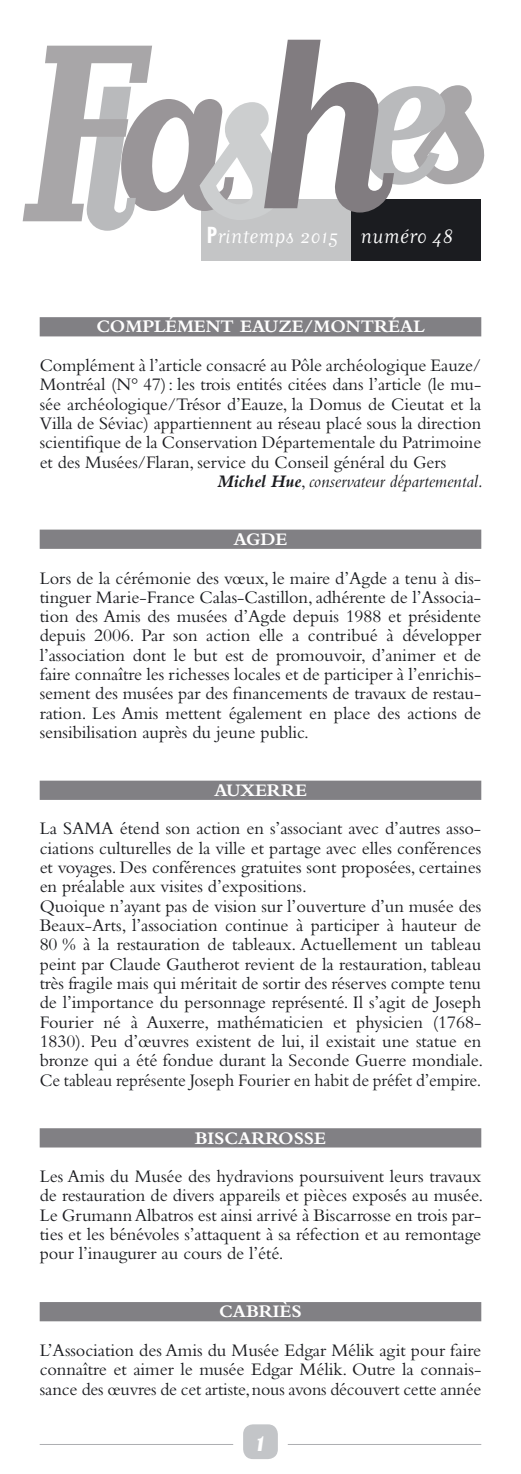
<style>
.page{position:relative;width:521px;height:1474px;background:#fff}
.page>*{position:absolute;margin:0;border:0;box-sizing:border-box;transform-origin:0 0}
.t1{font:700 31.5px "Matrix Script";color:#fff}
.t2{font:22.75px "Matrix Script";color:#fff}
.t3{font:18.38px/19.2px "Bembo Std";letter-spacing:-.005em;color:#1b1c20;text-align:justify}
.t4{font:700 18.38px "Bembo Std";letter-spacing:-.005em;color:#fff}
.t5{font:italic 18.38px "Bembo Std";letter-spacing:-.005em;color:#1b1c20}
.s1{font-family:"Futura BT";font-weight:700;font-stretch:condensed}
.s2{font-weight:700}
.s3{font-style:normal}
</style>
<div class="page">
<div style="left:243px;top:1424px;width:35px;height:34px;background:#c3c5c8;border-radius:10px"></div>
<hr style="left:40px;top:1444px;width:193px;height:1px;background:#aeafb2">
<hr style="left:288px;top:1444px;width:193px;height:1px;background:#aeafb2">
<div style="left:254px;top:199px;width:227px;height:61px;background:#1b1c20"></div>
<div style="left:201px;top:199px;width:150px;height:61px;background:#c4c5c6"></div>
<svg style="left:23px;top:40px;width:462px;height:191px"></svg>
<div style="left:40px;top:317px;width:441px;height:19px;background:#818084"></div>
<div style="left:40px;top:529px;width:441px;height:20px;background:#818084"></div>
<div style="left:40px;top:780px;width:441px;height:20px;background:#818084"></div>
<div style="left:40px;top:1128px;width:441px;height:19px;background:#818084"></div>
<div style="left:40px;top:1301px;width:441px;height:20px;background:#818084"></div>
<p class="t2" style="left:207px;top:225px;width:248px"><span class="s1">P</span>rintemps 2015 numéro 48</p>
<p class="t4" style="left:96px;top:316px;width:330px">COMPLÉMENT EAUZE/MONTRÉAL</p>
<p class="t3" style="left:40px;top:355px;width:443px">Complément à l’article consacré au Pôle archéologique Eauze/</p>
<p class="t3" style="left:40px;top:374px;width:443px">Montréal (N° 47): les trois entités citées dans l’article (le mu-</p>
<p class="t3" style="left:40px;top:394px;width:443px">sée archéologique/Trésor d’Eauze, la Domus de Cieutat et la</p>
<p class="t3" style="left:40px;top:413px;width:443px">Villa de Séviac) appartiennent au réseau placé sous la direction</p>
<p class="t3" style="left:40px;top:432px;width:443px">scientifique de la Conservation Départementale du Patrimoine</p>
<p class="t3" style="left:40px;top:452px;width:408px">et des Musées/Flaran, service du Conseil général du Gers</p>
<p class="t5" style="left:217px;top:470px;width:267px"><span class="s2">Michel Hue</span><span class="s3">,</span> conservateur départemental.</p>
<p class="t4" style="left:234px;top:529px;width:55px">AGDE</p>
<p class="t3" style="left:40px;top:568px;width:443px">Lors de la cérémonie des vœux, le maire d’Agde a tenu à dis&shy;tinguer Marie-France Calas-Castillon, adhérente de l’Associa&shy;tion des Amis des musées d’Agde depuis 1988 et présidente depuis 2006. Par son action elle a contribué à développer l’association dont le but est de promouvoir, d’animer et de faire connaître les richesses locales et de participer à l’enrichis&shy;sement des musées par des financements de travaux de restau&shy;ration. Les Amis mettent également en place des actions de sensibilisation auprès du jeune public.</p>
<p class="t4" style="left:214px;top:779px;width:94px">AUXERRE</p>
<p class="t3" style="left:40px;top:818px;width:445px;text-align:left">La SAMA étend son action en s’associant avec d’autres asso&shy;ciations culturelles de la ville et partage avec elles conférences et voyages. Des conférences gratuites sont proposées, certaines en préalable aux visites d’expositions.<br>Quoique n’ayant pas de vision sur l’ouverture d’un musée des Beaux-Arts, l’association continue à participer à hauteur de 80 % à la restauration de tableaux. Actuellement un tableau peint par Claude Gautherot revient de la restauration, tableau très fragile mais qui méritait de sortir des réserves compte tenu de l’importance du personnage représenté. Il s’agit de Joseph Fourier né à Auxerre, mathématicien et physicien (1768- 1830). Peu d’œuvres existent de lui, il existait une statue en bronze qui a été fondue durant la Seconde Guerre mondiale.<br>Ce tableau représente Joseph Fourier en habit de préfet d’empire.</p>
<p class="t4" style="left:195px;top:1127px;width:133px">BISCARROSSE</p>
<p class="t3" style="left:40px;top:1166px;width:445px">Les Amis du Musée des hydravions poursuivent leurs travaux de restauration de divers appareils et pièces exposés au musée.<br>Le Grumann Albatros est ainsi arrivé à Biscarrosse en trois par&shy;ties et les bénévoles s’attaquent à sa réfection et au remontage pour l’inaugurer au cours de l’été.</p>
<p class="t4" style="left:219px;top:1301px;width:84px">CABRIÈS</p>
<p class="t3" style="left:40px;top:1340px;width:443px">L’Association des Amis du Musée Edgar Mélik agit pour faire connaître et aimer le musée Edgar Mélik. Outre la connais&shy;sance des œuvres de cet artiste, nous avons découvert cette année</p>
<h1 class="t1" style="left:255px;top:1425px;width:11px">1</h1>
</div>
